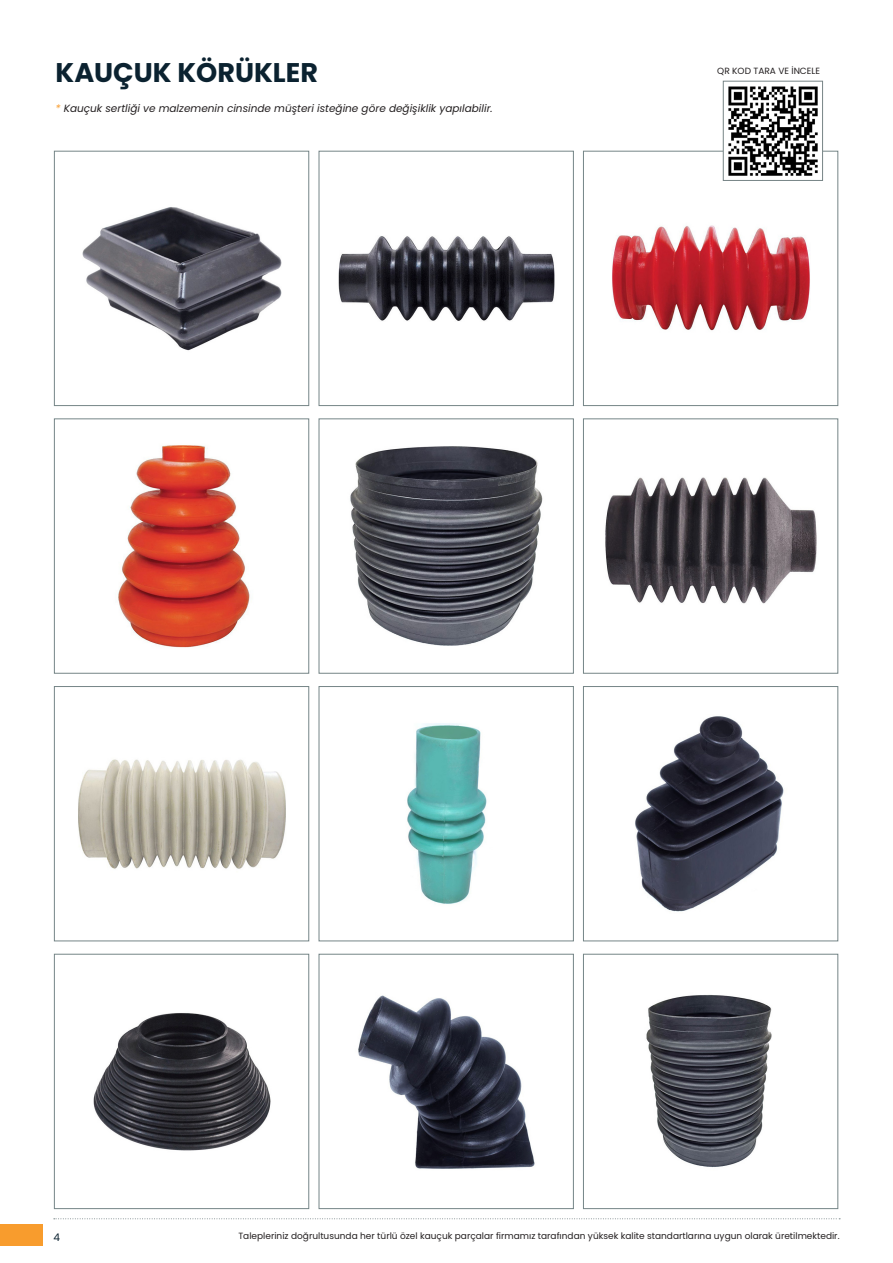
<style>
.page{position:relative;width:893px;height:1263px;background:#fff}
.page>*{position:absolute;margin:0;border:0;box-sizing:border-box;transform-origin:0 0}
.t1{font:700 27px "Poppins";color:#0b2230}
.t2{font:italic 10.5px "Poppins";color:#231f20}
.t3{font:10.5px "Poppins";color:#0b2230}
.t4{font:9px "Poppins";color:#231f20}
.s1{color:#f89c2d}
</style>
<div class="page">
<svg style="left:54px;top:1218px;width:786px;height:1px"></svg>
<div style="left:0;top:1225px;width:43px;height:21px;background:#f89c2d"></div>
<img style="left:118px;top:445px;width:132px;height:203px">
<div style="left:54px;top:418px;width:255px;height:256px;border:1px solid #758587"></div>
<img style="left:350px;top:446px;width:193px;height:200px">
<div style="left:319px;top:418px;width:255px;height:256px;border:1px solid #758587"></div>
<img style="left:605px;top:477px;width:212px;height:127px">
<div style="left:583px;top:418px;width:255px;height:256px;border:1px solid #758587"></div>
<img style="left:78px;top:759px;width:208px;height:110px">
<div style="left:54px;top:686px;width:255px;height:255px;border:1px solid #758587"></div>
<img style="left:407px;top:723px;width:80px;height:181px">
<div style="left:319px;top:686px;width:255px;height:255px;border:1px solid #758587"></div>
<img style="left:635px;top:716px;width:149px;height:196px">
<div style="left:583px;top:686px;width:255px;height:255px;border:1px solid #758587"></div>
<img style="left:82px;top:207px;width:200px;height:144px">
<div style="left:54px;top:151px;width:255px;height:255px;border:1px solid #758587"></div>
<img style="left:338px;top:236px;width:217px;height:85px">
<div style="left:319px;top:151px;width:255px;height:255px;border:1px solid #758587"></div>
<img style="left:612px;top:153px;width:198px;height:178px">
<div style="left:583px;top:151px;width:255px;height:255px;border:1px solid #758587"></div>
<img style="left:93px;top:1013px;width:178px;height:138px">
<div style="left:54px;top:954px;width:255px;height:255px;border:1px solid #758587"></div>
<img style="left:358px;top:995px;width:177px;height:174px">
<div style="left:319px;top:954px;width:255px;height:255px;border:1px solid #758587"></div>
<img style="left:646px;top:994px;width:126px;height:174px">
<div style="left:583px;top:954px;width:255px;height:255px;border:1px solid #758587"></div>
<img style="left:725px;top:86px;width:96px;height:93px">
<div style="left:723px;top:81px;width:100px;height:100px;border:1px solid #778486"></div>
<h1 class="t1" style="left:56px;top:57px;width:264px">KAUÇUK KÖRÜKLER</h1>
<p class="t2" style="left:56px;top:102px;width:439px"><span class="s1">*</span> Kauçuk sertliği ve malzemenin cinsinde müşteri isteğine göre değişiklik yapılabilir.</p>
<p class="t4" style="left:717px;top:66px;width:104px">QR KOD TARA VE İNCELE</p>
<p class="t3" style="left:53px;top:1231px;width:8px">4</p>
<p class="t4" style="left:238px;top:1231px;width:603px">Talepleriniz doğrultusunda her türlü özel kauçuk parçalar firmamız tarafından yüksek kalite standartlarına uygun olarak üretilmektedir.</p>
</div>
